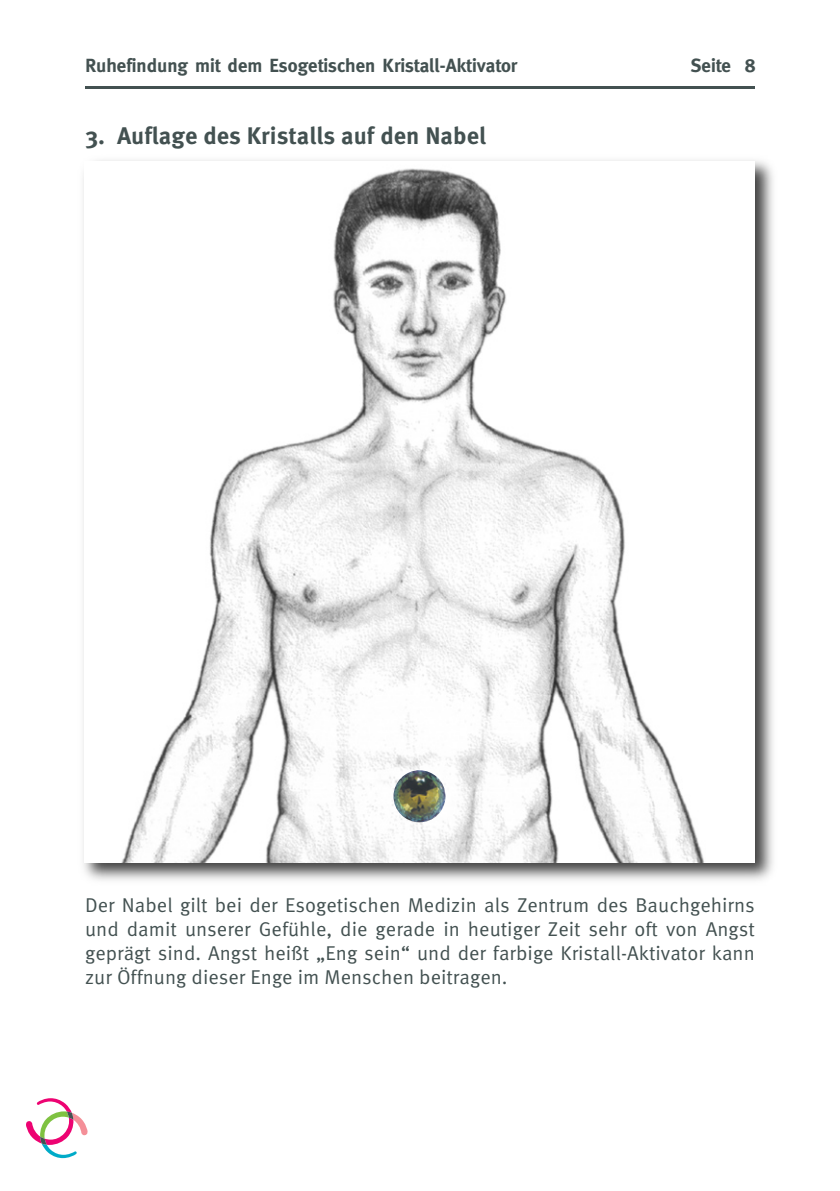
<style>
.page{position:relative;width:840px;height:1191px;background:#fff}
.page>*{position:absolute;margin:0;border:0;box-sizing:border-box;transform-origin:0 0}
.t1{font:700 24px "Meta OT";color:#435151}
.t2{font:20px/24px "Meta OT";color:#435151;text-align:justify}
.t3{font:700 19px "Meta";color:#435151}
</style>
<div class="page">
<hr style="left:85px;top:86px;width:669px;height:2px;background:#435151">
<svg style="left:26px;top:1098px;width:61px;height:60px"></svg>
<img style="left:83px;top:160px;width:690px;height:721px">
<img style="left:84px;top:161px;width:670px;height:701px">
<img style="left:393px;top:770px;width:52px;height:52px;border-radius:50%">
<p class="t3" style="left:85px;top:58px;width:433px">Ruhefindung mit dem Esogetischen Kristall-Aktivator</p>
<p class="t3" style="left:690px;top:58px;width:66px">Seite 8</p>
<p class="t1" style="left:85px;top:126px;width:402px">3. Auflage des Kristalls auf den Nabel</p>
<p class="t2" style="left:85px;top:895px;width:670px">Der Nabel gilt bei der Esogetischen Medizin als Zentrum des Bauchgehirns und damit unserer Gefühle, die gerade in heutiger Zeit sehr oft von Angst geprägt sind. Angst heißt „Eng sein“ und der farbige Kristall-Aktivator kann zur Öffnung dieser Enge im Menschen beitragen.</p>
</div>
